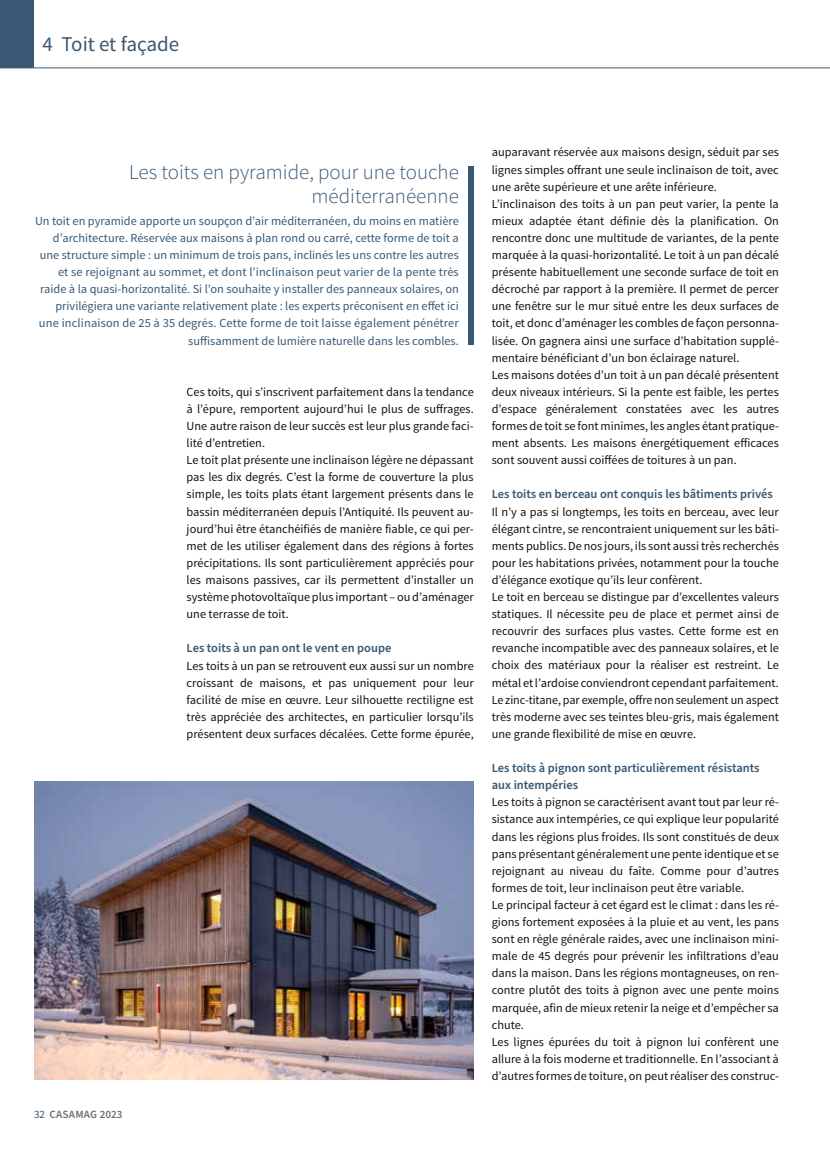
<style>
.page{position:relative;width:830px;height:1161px;background:#fff}
.page>*{position:absolute;margin:0;border:0;box-sizing:border-box;transform-origin:0 0}
.t1{font:300 21px/24px "Source Sans Pro";color:#395873;text-align:right}
.t2{font:21px "Source Sans Pro";color:#395873}
.t3{font:600 12.45px/17.1px "Source Sans Pro";color:#395873}
.t4{font:12.3px/17.1px "Source Sans Pro";color:#12120d}
.t5{font:12.3px/17.1px "Source Sans Pro";color:#395873;text-align:right}
.t6{font:600 11.1px "Source Sans Pro";letter-spacing:.02em;color:#6f7070}
.s1{font-weight:400;color:#395873}
</style>
<div class="page">
<div style="left:0;top:0;width:34px;height:68px;background:#395873"></div>
<hr style="left:0;top:68px;width:829px;height:1px;background:#395873">
<img style="left:34px;top:781px;width:439px;height:299px">
<div style="left:468px;top:166px;width:5px;height:178px;background:#395873"></div>
<h1 class="t2" style="left:43px;top:31px;width:138px">4 Toit et façade</h1>
<h1 class="t1" style="left:129px;top:160px;width:331px">Les toits en pyramide, pour une touche méditerranéenne</h1>
<p class="t5" style="left:35px;top:212px;width:425px">Un toit en pyramide apporte un soupçon d’air méditerranéen, du moins en matière d’architecture. Réservée aux maisons à plan rond ou carré, cette forme de toit a une structure simple : un minimum de trois pans, inclinés les uns contre les autres et se rejoignant au sommet, et dont l’inclinaison peut varier de la pente très raide à la quasi-horizontalité. Si l’on souhaite y installer des panneaux solaires, on privilégiera une variante relativement plate : les experts préconisent en effet ici une inclinaison de 25 à 35 degrés. Cette forme de toit laisse également pénétrer suffisamment de lumière naturelle dans les combles.</p>
<p class="t4" style="left:186px;top:383px;width:288px">Ces toits, qui s’inscrivent parfaitement dans la tendance à l’épure, remportent aujourd’hui le plus de suffrages.<br>Une autre raison de leur succès est leur plus grande faci&shy;lité d’entretien.<br>Le toit plat présente une inclinaison légère ne dépassant pas les dix degrés. C’est la forme de couverture la plus simple, les toits plats étant largement présents dans le bassin méditerranéen depuis l’Antiquité. Ils peuvent au&shy;jourd’hui être étanchéifiés de manière fiable, ce qui per&shy;met de les utiliser également dans des régions à fortes précipitations. Ils sont particulièrement appréciés pour les maisons passives, car ils permettent d’installer un système photovoltaïque plus important – ou d’aménager une terrasse de toit.</p>
<p class="t3" style="left:186px;top:640px;width:206px">Les toits à un pan ont le vent en poupe</p>
<p class="t4" style="left:186px;top:657px;width:288px;text-align:justify">Les toits à un pan se retrouvent eux aussi sur un nombre croissant de maisons, et pas uniquement pour leur facilité de mise en œuvre. Leur silhouette rectiligne est très appréciée des architectes, en particulier lorsqu’ils présentent deux surfaces décalées. Cette forme épurée,</p>
<p class="t6" style="left:34px;top:1107px;width:90px"><span class="s1">32</span> CASAMAG 2023</p>
<p class="t4" style="left:491px;top:144px;width:288px">auparavant réservée aux maisons design, séduit par ses lignes simples offrant une seule inclinaison de toit, avec une arête supérieure et une arête inférieure.<br>L’inclinaison des toits à un pan peut varier, la pente la mieux adaptée étant définie dès la planification. On rencontre donc une multitude de variantes, de la pente marquée à la quasi-horizontalité. Le toit à un pan décalé présente habituellement une seconde surface de toit en décroché par rapport à la première. Il permet de percer une fenêtre sur le mur situé entre les deux surfaces de toit, et donc d’aménager les combles de façon personna&shy;lisée. On gagnera ainsi une surface d’habitation supplé&shy;mentaire bénéficiant d’un bon éclairage naturel.<br>Les maisons dotées d’un toit à un pan décalé présentent deux niveaux intérieurs. Si la pente est faible, les pertes d’espace généralement constatées avec les autres formes de toit se font minimes, les angles étant pratique&shy;ment absents. Les maisons énergétiquement efficaces sont souvent aussi coiffées de toitures à un pan.</p>
<p class="t3" style="left:491px;top:486px;width:282px">Les toits en berceau ont conquis les bâtiments privés</p>
<p class="t4" style="left:491px;top:503px;width:288px">Il n’y a pas si longtemps, les toits en berceau, avec leur élégant cintre, se rencontraient uniquement sur les bâti&shy;ments publics. De nos jours, ils sont aussi très recherchés pour les habitations privées, notamment pour la touche d’élégance exotique qu’ils leur confèrent.<br>Le toit en berceau se distingue par d’excellentes valeurs statiques. Il nécessite peu de place et permet ainsi de recouvrir des surfaces plus vastes. Cette forme est en revanche incompatible avec des panneaux solaires, et le choix des matériaux pour la réaliser est restreint. Le métal et l’ardoise conviendront cependant parfaitement.<br>Le zinc-titane, par exemple, offre non seulement un aspect très moderne avec ses teintes bleu-gris, mais également une grande flexibilité de mise en œuvre.</p>
<p class="t3" style="left:491px;top:760px;width:269px">Les toits à pignon sont particulièrement résistants aux intempéries</p>
<p class="t4" style="left:491px;top:794px;width:288px">Les toits à pignon se caractérisent avant tout par leur ré&shy;sistance aux intempéries, ce qui explique leur popularité dans les régions plus froides. Ils sont constitués de deux pans présentant généralement une pente identique et se rejoignant au niveau du faîte. Comme pour d’autres formes de toit, leur inclinaison peut être variable.<br>Le principal facteur à cet égard est le climat : dans les ré&shy;gions fortement exposées à la pluie et au vent, les pans sont en règle générale raides, avec une inclinaison mini&shy;male de 45 degrés pour prévenir les infiltrations d’eau dans la maison. Dans les régions montagneuses, on ren&shy;contre plutôt des toits à pignon avec une pente moins marquée, afin de mieux retenir la neige et d’empêcher sa chute.<br>Les lignes épurées du toit à pignon lui confèrent une allure à la fois moderne et traditionnelle. En l’associant à d’autres formes de toiture, on peut réaliser des construc-</p>
</div>
